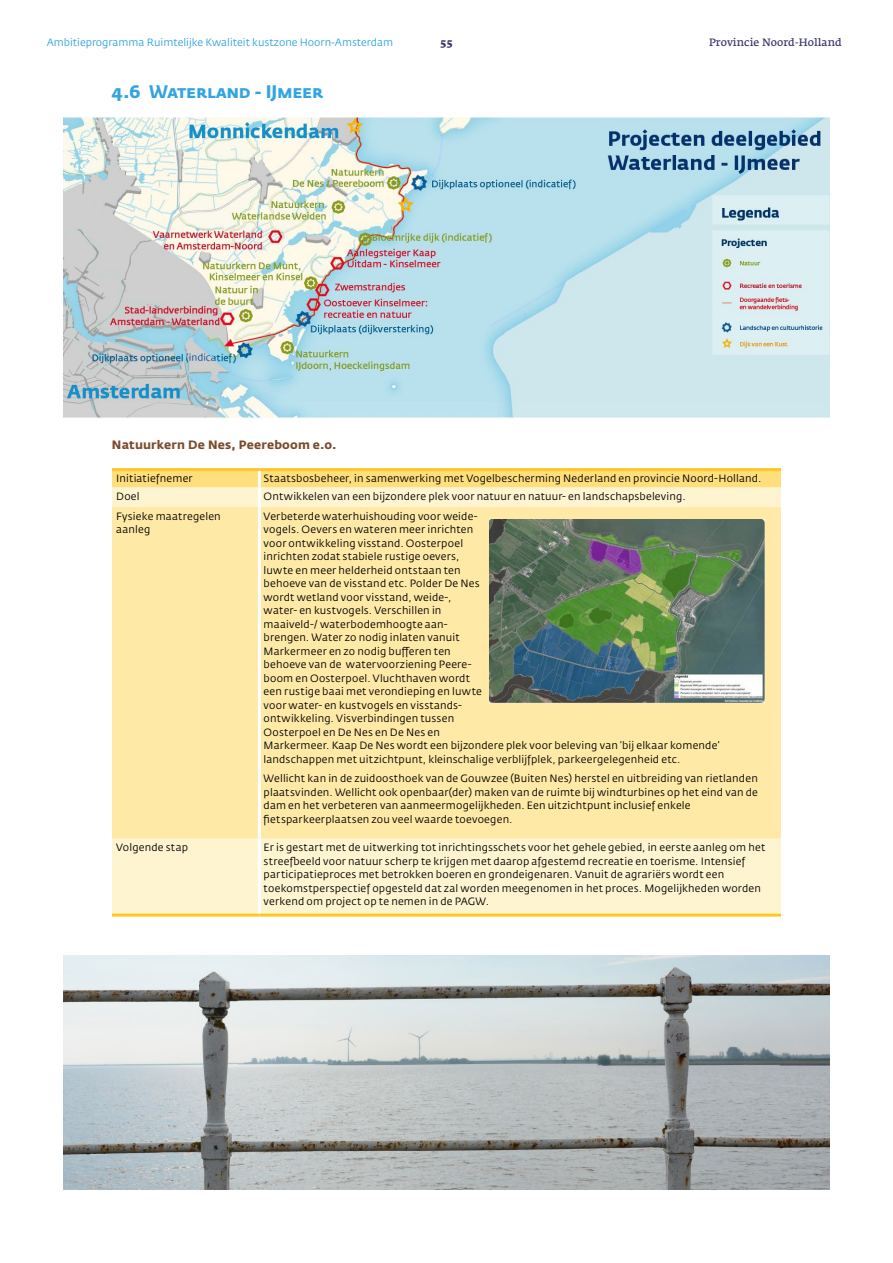
<style>
.page{position:relative;width:893px;height:1263px;background:#fff}
.page>*{position:absolute;margin:0;border:0;box-sizing:border-box;transform-origin:0 0}
.t1{font:700 18px "Fedra Sans Std";letter-spacing:-.015em;color:#32a4df}
.t2{font:700 12px "Fedra Sans Std";letter-spacing:.02em;color:#7c4c2c}
.t3{font:10.5px/13.5px "Fedra Sans Std";letter-spacing:.02em;color:#000}
.t4{font:10.5px "Fedra Sans Std";color:#32a4df}
.t5{font:600 10.5px "Fedra Serif A Std";color:#3a366b}
.t6{font:700 10.5px "Fedra Serif A Std";color:#3a366b}
</style>
<div class="page">
<img style="left:64px;top:117px;width:765px;height:302px">
<div style="left:112px;top:471px;width:669px;height:17px;background:#ffde7d"></div>
<div style="left:112px;top:488px;width:669px;height:426px;background:#fff4d0"></div>
<div style="left:112px;top:507px;width:669px;height:331px;background:#ffe9a6"></div>
<hr style="left:112px;top:468px;width:147px;height:3px;background:#fec823">
<hr style="left:259px;top:468px;width:522px;height:3px;background:#fec823">
<hr style="left:258px;top:471px;width:3px;height:17px;background:#fff">
<hr style="left:258px;top:488px;width:3px;height:19px;background:#fff">
<hr style="left:258px;top:507px;width:3px;height:332px;background:#fff">
<hr style="left:258px;top:839px;width:3px;height:75px;background:#fff">
<hr style="left:112px;top:914px;width:147px;height:3px;background:#fec823">
<hr style="left:259px;top:914px;width:522px;height:3px;background:#fec823">
<img style="left:490px;top:520px;width:274px;height:182px">
<img style="left:64px;top:956px;width:765px;height:234px">
<p class="t4" style="left:47px;top:36px;width:348px">Ambitieprogramma Ruimtelijke Kwaliteit kustzone Hoorn-Amsterdam</p>
<p class="t6" style="left:440px;top:36px;width:14px">55</p>
<p class="t5" style="left:709px;top:36px;width:134px">Provincie Noord-Holland</p>
<h1 class="t1" style="left:112px;top:80px;width:213px">4.6 Waterland - IJmeer</h1>
<p class="t2" style="left:112px;top:437px;width:226px">Natuurkern De Nes, Peereboom e.o.</p>
<p class="t3" style="left:116px;top:472px;width:78px">Initiatiefnemer</p>
<p class="t3" style="left:264px;top:472px;width:499px">Staatsbosbeheer, in samenwerking met Vogelbescherming Nederland en provincie Noord-Holland.</p>
<p class="t3" style="left:116px;top:490px;width:25px">Doel</p>
<p class="t3" style="left:264px;top:490px;width:424px">Ontwikkelen van een bijzondere plek voor natuur en natuur- en landschapsbeleving.</p>
<p class="t3" style="left:116px;top:509px;width:106px">Fysieke maatregelen aanleg</p>
<p class="t3" style="left:264px;top:509px;width:457px">Verbeterde waterhuishouding voor weide-<br>vogels. Oevers en wateren meer inrichten<br>voor ontwikkeling visstand. Oosterpoel<br>inrichten zodat stabiele rustige oevers,<br>luwte en meer helderheid ontstaan ten<br>behoeve van de visstand etc. Polder De Nes<br>wordt wetland voor visstand, weide-,<br>water- en kustvogels. Verschillen in<br>maaiveld-/ waterbodemhoogte aan-<br>brengen. Water zo nodig inlaten vanuit<br>Markermeer en zo nodig bufferen ten<br>behoeve van de watervoorziening Peere-<br>boom en Oosterpoel. Vluchthaven wordt<br>een rustige baai met verondieping en luwte<br>voor water- en kustvogels en visstands-<br>ontwikkeling. Visverbindingen tussen<br>Oosterpoel en De Nes en De Nes en<br>Markermeer. Kaap De Nes wordt een bijzondere plek voor beleving van ‘bij elkaar komende’ landschappen met uitzichtpunt, kleinschalige verblijfplek, parkeergelegenheid etc.</p>
<p class="t3" style="left:264px;top:772px;width:496px">Wellicht kan in de zuidoosthoek van de Gouwzee (Buiten Nes) herstel en uitbreiding van rietlanden plaatsvinden. Wellicht ook openbaar(der) maken van de ruimte bij windturbines op het eind van de dam en het verbeteren van aanmeermogelijkheden. Een uitzichtpunt inclusief enkele fietsparkeerplaatsen zou veel waarde toevoegen.</p>
<p class="t3" style="left:116px;top:841px;width:73px">Volgende stap</p>
<p class="t3" style="left:264px;top:841px;width:503px">Er is gestart met de uitwerking tot inrichtingsschets voor het gehele gebied, in eerste aanleg om het streefbeeld voor natuur scherp te krijgen met daarop afgestemd recreatie en toerisme. Intensief participatieproces met betrokken boeren en grondeigenaren. Vanuit de agrariërs wordt een toekomstperspectief opgesteld dat zal worden meegenomen in het proces. Mogelijkheden worden verkend om project op te nemen in de PAGW.</p>
</div>
